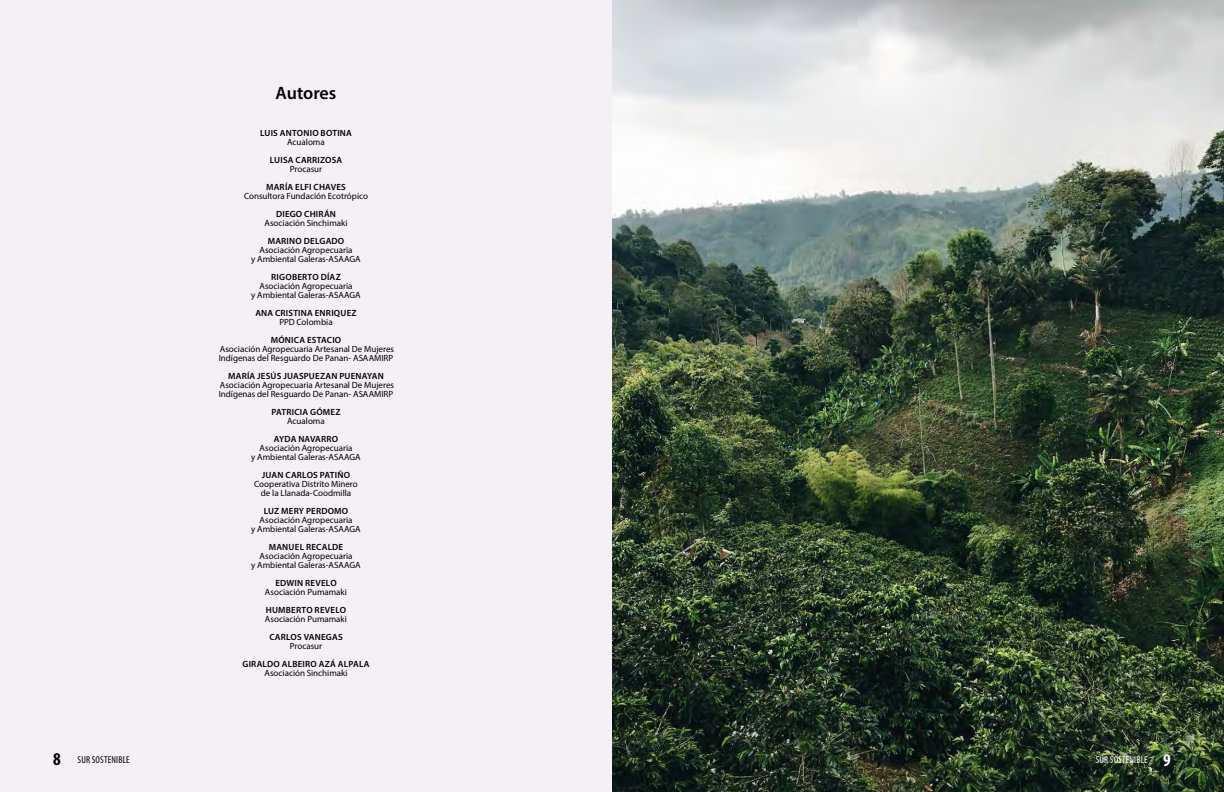
<style>
.page{position:relative;width:1224px;height:792px;background:#f5eff6}
.page>*{position:absolute;margin:0;border:0;box-sizing:border-box;transform-origin:0 0}
.t1{font:600 18px "Myriad Pro";letter-spacing:-.005em;color:#000}
.t2{font:700 condensed 18px "Myriad Pro";color:#000}
.t3{font:condensed 10px "Myriad Pro";letter-spacing:.015em;color:#fff}
.t4{font:condensed 10px "Myriad Pro";letter-spacing:.015em;color:#000}
.t5{font:9px/9px "Myriad Pro";color:#000;text-align:center}
.t6{font:600 9px "Myriad Pro";letter-spacing:.025em;color:#000}
.s1{font-weight:700;font-size:18px}
</style>
<div class="page">
<img style="left:612px;top:0;width:612px;height:792px">
<h1 class="t1" style="left:276px;top:81px;width:62px">Autores</h1>
<p class="t6" style="left:260px;top:127px;width:93px">LUIS ANTONIO BOTINA</p>
<p class="t5" style="left:287px;top:137px;width:39px">Acualoma</p>
<p class="t6" style="left:270px;top:154px;width:74px">LUISA CARRIZOSA</p>
<p class="t5" style="left:290px;top:164px;width:34px">Procasur</p>
<p class="t6" style="left:266px;top:181px;width:81px">MARÍA ELFI CHAVES</p>
<p class="t5" style="left:244px;top:191px;width:125px">Consultora Fundación Ecotrópico</p>
<p class="t6" style="left:276px;top:208px;width:61px">DIEGO CHIRÁN</p>
<p class="t5" style="left:264px;top:218px;width:85px">Asociación Sinchimaki</p>
<p class="t6" style="left:268px;top:235px;width:78px">MARINO DELGADO</p>
<p class="t5" style="left:251px;top:245px;width:111px">Asociación Agropecuaria<br>y Ambiental Galeras-ASAAGA</p>
<p class="t6" style="left:271px;top:271px;width:71px">RIGOBERTO DÍAZ</p>
<p class="t5" style="left:251px;top:281px;width:111px">Asociación Agropecuaria<br>y Ambiental Galeras-ASAAGA</p>
<p class="t6" style="left:255px;top:307px;width:103px">ANA CRISTINA ENRIQUEZ</p>
<p class="t5" style="left:279px;top:317px;width:55px">PPD Colombia</p>
<p class="t6" style="left:271px;top:334px;width:72px">MÓNICA ESTACIO</p>
<p class="t5" style="left:219px;top:344px;width:177px;text-align:left">Asociación Agropecuaria Artesanal De Mujeres<br>Indígenas del Resguardo De Panan- ASAAMIRP</p>
<p class="t6" style="left:228px;top:370px;width:157px">MARÍA JESÚS JUASPUEZAN PUENAYAN</p>
<p class="t5" style="left:219px;top:380px;width:177px;text-align:left">Asociación Agropecuaria Artesanal De Mujeres<br>Indígenas del Resguardo De Panan- ASAAMIRP</p>
<p class="t6" style="left:271px;top:406px;width:71px">PATRICIA GÓMEZ</p>
<p class="t5" style="left:287px;top:416px;width:39px">Acualoma</p>
<p class="t6" style="left:274px;top:433px;width:66px">AYDA NAVARRO</p>
<p class="t5" style="left:251px;top:443px;width:111px">Asociación Agropecuaria<br>y Ambiental Galeras-ASAAGA</p>
<p class="t6" style="left:262px;top:469px;width:90px">JUAN CARLOS PATIÑO</p>
<p class="t5" style="left:254px;top:479px;width:105px">Cooperativa Distrito Minero de la Llanada-Coodmilla</p>
<p class="t6" style="left:264px;top:505px;width:86px">LUZ MERY PERDOMO</p>
<p class="t5" style="left:251px;top:515px;width:111px">Asociación Agropecuaria<br>y Ambiental Galeras-ASAAGA</p>
<p class="t6" style="left:269px;top:541px;width:76px">MANUEL RECALDE</p>
<p class="t5" style="left:251px;top:551px;width:111px">Asociación Agropecuaria<br>y Ambiental Galeras-ASAAGA</p>
<p class="t6" style="left:275px;top:577px;width:63px">EDWIN REVELO</p>
<p class="t5" style="left:265px;top:587px;width:84px">Asociación Pumamaki</p>
<p class="t6" style="left:266px;top:604px;width:82px">HUMBERTO REVELO</p>
<p class="t5" style="left:265px;top:614px;width:84px">Asociación Pumamaki</p>
<p class="t6" style="left:269px;top:631px;width:75px">CARLOS VANEGAS</p>
<p class="t5" style="left:290px;top:641px;width:34px">Procasur</p>
<p class="t6" style="left:242px;top:658px;width:129px">GIRALDO ALBEIRO AZÁ ALPALA</p>
<p class="t5" style="left:264px;top:668px;width:85px">Asociación Sinchimaki</p>
<h1 class="t2" style="left:53px;top:748px;width:9px">8</h1>
<p class="t4" style="left:78px;top:753px;width:54px">SUR SOSTENIBLE</p>
<p class="t3" style="left:1096px;top:753px;width:77px">SUR SOSTENIBLE <span class="s1">9</span></p>
</div>
